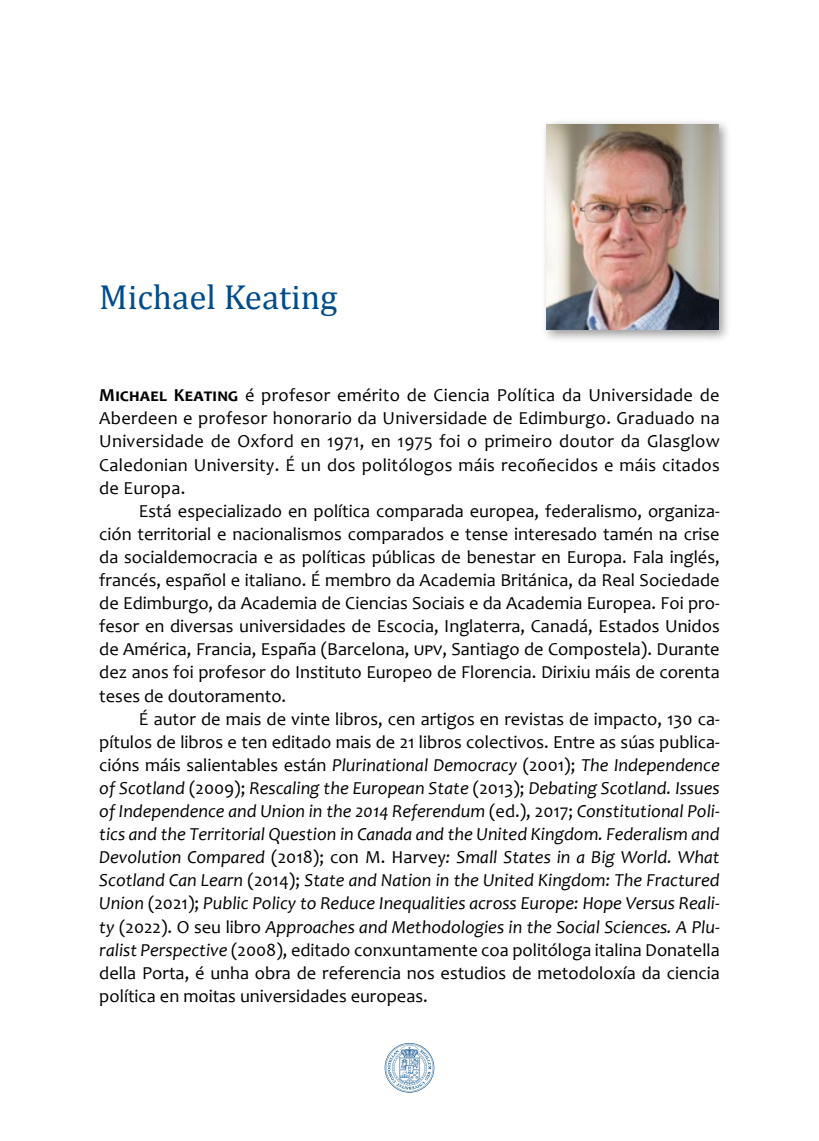
<style>
.page{position:relative;width:819px;height:1141px;background:#fff}
.page>*{position:absolute;margin:0;border:0;box-sizing:border-box;transform-origin:0 0}
.t1{font:35px "Cambria";color:#004c8b}
.t2{font:italic 18.38px/23.1px "Candara";color:#000;text-align:justify}
.t3{font:18.38px/23.1px "Candara";letter-spacing:.005em;color:#000;text-align:justify}
.s1{font-weight:700}
.s2{font-style:normal}
</style>
<div class="page">
<svg style="left:384px;top:1043px;width:50px;height:50px"></svg>
<div style="left:540px;top:118px;width:191px;height:225px;background:#000;opacity:.4"></div>
<img style="left:547px;top:124px;width:171px;height:206px">
<h1 class="t1" style="left:99px;top:276px;width:240px">Michael Keating</h1>
<p class="t3" style="left:99px;top:384px;width:622px"><span class="s1">Michael Keating</span> é profesor emérito de Ciencia Política da Universidade de Aberdeen e profesor honorario da Universidade de Edimburgo. Graduado na Universidade de Oxford en 1971, en 1975 foi o primeiro doutor da Glasglow Caledonian University. É un dos politólogos máis recoñecidos e máis citados de Europa.</p>
<p class="t3" style="left:99px;top:499px;width:622px;text-indent:40px">Está especializado en política comparada europea, federalismo, organiza&shy;ción territorial e nacionalismos comparados e tense interesado tamén na crise da socialdemocracia e as políticas públicas de benestar en Europa. Fala inglés, francés, español e italiano. É membro da Academia Británica, da Real Sociedade de Edimburgo, da Academia de Ciencias Sociais e da Academia Europea. Foi pro&shy;fesor en diversas universidades de Escocia, Inglaterra, Canadá, Estados Unidos de América, Francia, España (Barcelona, upv, Santiago de Compostela). Durante dez anos foi profesor do Instituto Europeo de Florencia. Dirixiu máis de corenta teses de doutoramento.</p>
<p class="t2" style="left:99px;top:707px;width:622px;text-indent:40px"><span class="s2">É autor de mais de vinte libros, cen artigos en revistas de impacto, 130 ca&shy;pítulos de libros e ten editado mais de 21 libros colectivos. Entre as súas publica&shy;cións máis salientables están</span> Plurinational Democracy <span class="s2">(2001);</span> The Independence of Scotland <span class="s2">(2009);</span> Rescaling the European State <span class="s2">(2013);</span> Debating Scotland. Issues of Independence and Union in the 2014 Referendum <span class="s2">(ed.), 2017;</span> Constitutional Poli&shy;tics and the Territorial Question in Canada and the United Kingdom. Federalism and Devolution Compared <span class="s2">(2018); con M. Harvey</span>: Small States in a Big World. What Scotland Can Learn <span class="s2">(2014);</span> State and Nation in the United Kingdom: The Fractured Union <span class="s2">(2021);</span> Public Policy to Reduce Inequalities across Europe: Hope Versus Reali&shy;ty <span class="s2">(2022). O seu libro</span> Approaches and Methodologies in the Social Sciences. A Plu&shy;ralist Perspective <span class="s2">(2008), editado conxuntamente coa politóloga italina Donatella della Porta, é unha obra de referencia nos estudios de metodoloxía da ciencia política en moitas universidades europeas.</span></p>
</div>
